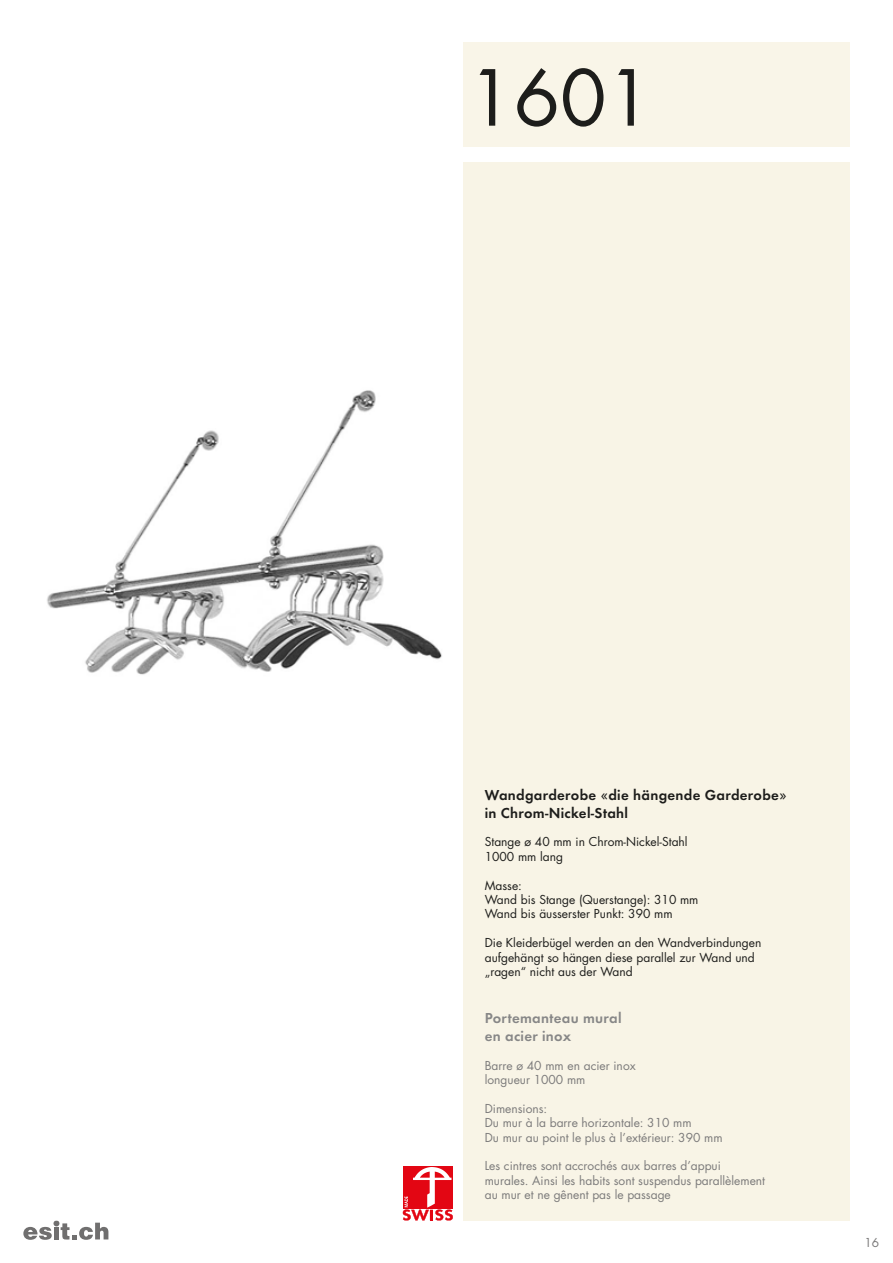
<style>
.page{position:relative;width:893px;height:1263px;background:#fff}
.page>*{position:absolute;margin:0;border:0;box-sizing:border-box;transform-origin:0 0}
.t1{font:75px "Futura Std";color:#1d1d1b}
.t2{font:15px/18px "Futura Dem";letter-spacing:.02em;color:#1d1d1b}
.t3{font:15px/18px "Futura Dem";letter-spacing:.02em;color:#878787}
.t4{font:12px/14.4px "Futura Std";color:#7c7b7b}
.t5{font:12px/14.4px "Futura Std";color:#1d1d1b}
.s1{font-family:"Futura Std"}
</style>
<div class="page">
<svg style="left:23px;top:1220px;width:85px;height:20px"></svg>
<img style="left:47px;top:390px;width:395px;height:285px">
<div style="left:463px;top:162px;width:387px;height:1058px;background:#f8f4e6"></div>
<div style="left:403px;top:1166px;width:50px;height:42px;background:#e30613"></div>
<svg style="left:403px;top:1167px;width:50px;height:54px"></svg>
<div style="left:463px;top:43px;width:387px;height:104px;background:#f9f5e8"></div>
<h1 class="t1" style="left:468px;top:50px;width:186px">1601</h1>
<p class="t2" style="left:485px;top:785px;width:303px">Wandgarderobe <span class="s1">«</span>die hängende Garderobe<span class="s1">» </span>in Chrom-Nickel-Stahl</p>
<p class="t5" style="left:485px;top:835px;width:204px">Stange ø 40 mm in Chrom-Nickel-Stahl<br>1000 mm lang</p>
<p class="t5" style="left:485px;top:878px;width:215px">Masse:<br>Wand bis Stange (Querstange): 310 mm<br>Wand bis äusserster Punkt: 390 mm</p>
<p class="t5" style="left:485px;top:936px;width:278px">Die Kleiderbügel werden an den Wandverbindungen aufgehängt so hängen diese parallel zur Wand und „ragen“ nicht aus der Wand</p>
<p class="t3" style="left:485px;top:1009px;width:138px">Portemanteau mural en acier inox</p>
<p class="t4" style="left:485px;top:1058px;width:152px">Barre ø 40 mm en acier inox longueur 1000 mm</p>
<p class="t4" style="left:485px;top:1101px;width:239px">Dimensions:<br>Du mur à la barre horizontale: 310 mm<br>Du mur au point le plus à l’extérieur: 390 mm</p>
<p class="t4" style="left:485px;top:1159px;width:282px">Les cintres sont accrochés aux barres d’appui murales. Ainsi les habits sont suspendus parallèlement au mur et ne gênent pas le passage</p>
<p class="t4" style="left:864px;top:1235px;width:16px">16</p>
</div>
